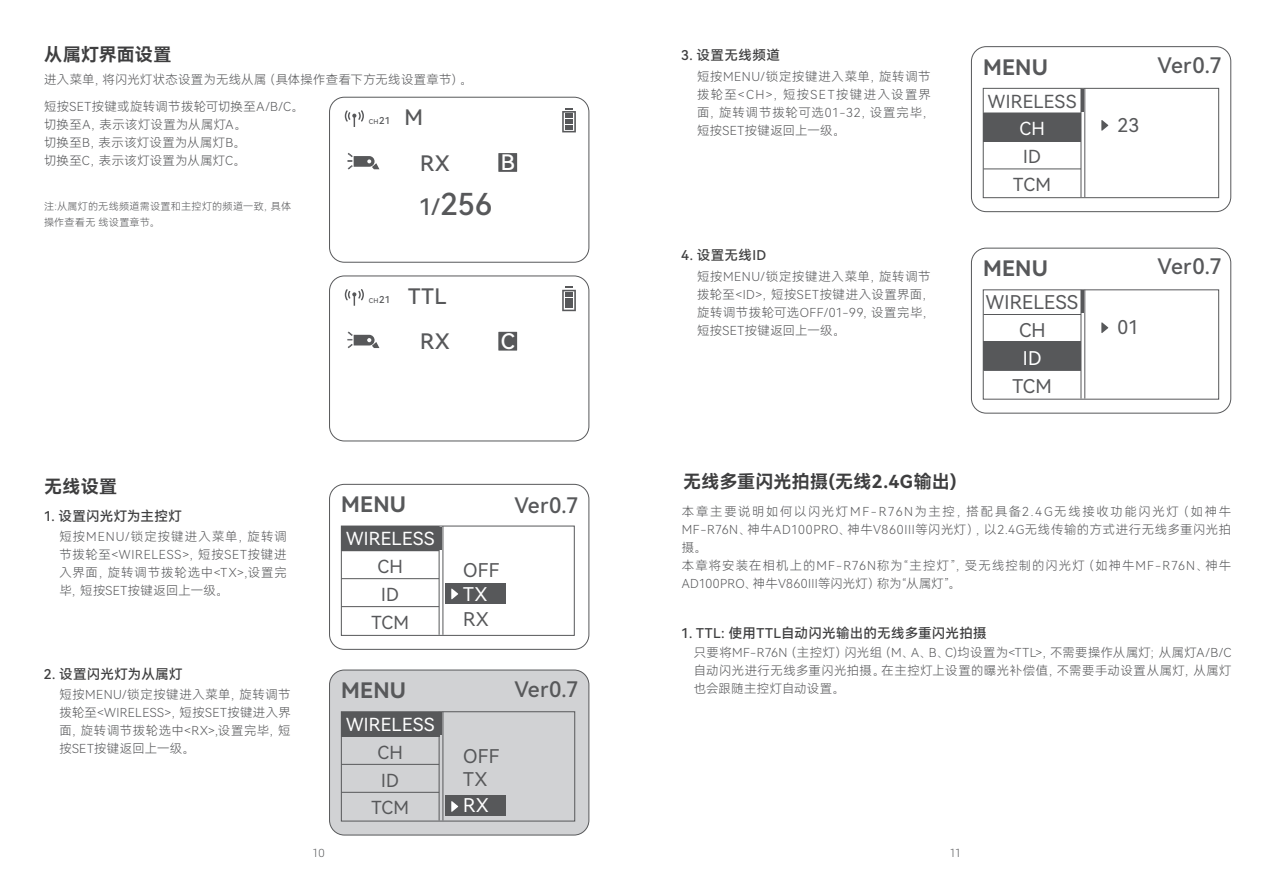
<style>
.page{position:relative;width:1276px;height:893px;background:#fff}
.page>*{position:absolute;margin:0;border:0;box-sizing:border-box;transform-origin:0 0}
.t1{font:30.15px "Harmony OS Sans SC Medium";color:#57585a}
.t2{font:21.38px/45.4px "Harmony OS Sans SC Medium";letter-spacing:.015em;color:#57585a;text-align:center}
.t3{font:21.38px "Harmony OS Sans SC Bold";letter-spacing:.01em;color:#57585a}
.t4{font:21.38px "Harmony OS Sans SC Medium";color:#fff}
.t5{font:18.9px/23.4px "Harmony OS Sans SC";letter-spacing:.01em;color:#57585a}
.t6{font:18.9px "Harmony OS Sans SC";color:#fff}
.t7{font:18px "Harmony OS Sans SC Bold";letter-spacing:.01em;color:#3e3e3f}
.t8{font:18px/27.9px "Harmony OS Sans SC";letter-spacing:.015em;color:#57585a;text-align:center}
.t9{font:18px "Harmony OS Sans SC";letter-spacing:.015em;color:#fff}
.t10{font:13.5px "Harmony OS Sans SC Medium";letter-spacing:.025em;color:#3e3e3f}
.t11{font:12.38px/18px "Harmony OS Sans SC Light";letter-spacing:.04em;color:#57585a;text-align:justify}
.t12{font:12.38px/18px "Harmony OS Sans SC Light";letter-spacing:.07em;color:#57585a}
.t13{font:12.38px/18px "Harmony OS Sans SC Light";letter-spacing:.065em;color:#57585a}
.t14{font:12.38px "Harmony OS Sans SC Light";letter-spacing:.02em;color:#57585a}
.t15{font:300 11.25px "Roboto";color:#57585a}
.t16{font:10.12px/15.8px "Harmony OS Sans SC Light";letter-spacing:.02em;color:#57585a}
.t17{font:6.75px "Harmony OS Sans SC Medium";color:#57585a}
.s1{font-size:9.45px}
.s2{font-size:22.72px}
</style>
<div class="page">
<div style="left:341px;top:526px;width:98px;height:25px;background:#57585a"></div>
<div style="left:445px;top:583px;width:61px;height:21px;background:#57585a"></div>
<div style="left:329px;top:97px;width:260px;height:165px;border:1px solid #57585a;border-radius:15px"></div>
<svg style="left:562px;top:108px;width:14px;height:24px"></svg>
<div style="left:565px;top:119px;width:8px;height:5px;background:#57585a"></div>
<div style="left:565px;top:113px;width:8px;height:5px;background:#57585a"></div>
<svg style="left:347px;top:153px;width:32px;height:17px"></svg>
<svg style="left:345px;top:110px;width:19px;height:17px"></svg>
<div style="left:498px;top:153px;width:19px;height:19px;background:#57585a"></div>
<div style="left:329px;top:276px;width:260px;height:165px;border:1px solid #57585a;border-radius:15px"></div>
<svg style="left:562px;top:287px;width:14px;height:24px"></svg>
<div style="left:565px;top:292px;width:8px;height:5px;background:#57585a"></div>
<svg style="left:347px;top:331px;width:32px;height:18px"></svg>
<svg style="left:345px;top:289px;width:19px;height:17px"></svg>
<div style="left:498px;top:332px;width:19px;height:19px;background:#57585a"></div>
<div style="left:329px;top:484px;width:260px;height:166px;border:1px solid #57585a;border-radius:15px"></div>
<div style="left:341px;top:526px;width:233px;height:110px;border:1px solid #57585a"></div>
<svg style="left:451px;top:588px;width:7px;height:11px"></svg>
<hr style="left:341px;top:550px;width:98px;height:1px;background:#57585a">
<hr style="left:341px;top:578px;width:98px;height:1px;background:#57585a">
<hr style="left:341px;top:606px;width:98px;height:1px;background:#57585a">
<hr style="left:439px;top:526px;width:1px;height:109px;background:#57585a">
<hr style="left:442px;top:526px;width:1px;height:109px;background:#57585a">
<hr style="left:440px;top:527px;width:2px;height:22px;background:#57585a">
<div style="left:329px;top:670px;width:260px;height:165px;background:#d1d2d4;border-radius:15px"></div>
<div style="left:329px;top:670px;width:260px;height:165px;border:1px solid #57585a;border-radius:15px"></div>
<div style="left:341px;top:711px;width:234px;height:110px;border:1px solid #57585a"></div>
<hr style="left:341px;top:736px;width:98px;height:1px;background:#57585a">
<hr style="left:341px;top:764px;width:98px;height:1px;background:#57585a">
<hr style="left:341px;top:792px;width:98px;height:1px;background:#57585a">
<hr style="left:439px;top:712px;width:1px;height:108px;background:#57585a">
<hr style="left:442px;top:712px;width:1px;height:108px;background:#57585a">
<hr style="left:440px;top:713px;width:2px;height:22px;background:#57585a">
<svg style="left:1101px;top:120px;width:7px;height:11px"></svg>
<div style="left:983px;top:113px;width:98px;height:28px;background:#57585a"></div>
<div style="left:971px;top:46px;width:260px;height:166px;border:1px solid #57585a;border-radius:15px"></div>
<div style="left:983px;top:88px;width:236px;height:110px;border:1px solid #57585a"></div>
<hr style="left:983px;top:113px;width:98px;height:1px;background:#57585a">
<hr style="left:983px;top:141px;width:98px;height:1px;background:#57585a">
<hr style="left:983px;top:169px;width:98px;height:1px;background:#57585a">
<hr style="left:1080px;top:88px;width:1px;height:109px;background:#57585a">
<hr style="left:1084px;top:88px;width:1px;height:109px;background:#57585a">
<hr style="left:1081px;top:89px;width:3px;height:22px;background:#57585a">
<svg style="left:1101px;top:322px;width:7px;height:11px"></svg>
<div style="left:983px;top:341px;width:98px;height:29px;background:#57585a"></div>
<div style="left:971px;top:248px;width:260px;height:165px;border:1px solid #57585a;border-radius:15px"></div>
<div style="left:983px;top:290px;width:236px;height:109px;border:1px solid #57585a"></div>
<hr style="left:983px;top:314px;width:98px;height:1px;background:#57585a">
<hr style="left:983px;top:342px;width:98px;height:1px;background:#57585a">
<hr style="left:983px;top:370px;width:98px;height:1px;background:#57585a">
<hr style="left:1080px;top:290px;width:1px;height:109px;background:#57585a">
<hr style="left:1084px;top:290px;width:1px;height:109px;background:#57585a">
<hr style="left:1081px;top:291px;width:3px;height:22px;background:#57585a">
<div style="left:341px;top:712px;width:98px;height:24px;background:#57585a"></div>
<div style="left:445px;top:795px;width:61px;height:21px;background:#57585a"></div>
<svg style="left:451px;top:801px;width:7px;height:11px"></svg>
<h3 class="t7" style="left:44px;top:42px;width:129px">从属灯界面设置</h3>
<p class="t14" style="left:44px;top:71px;width:430px">进入菜单，将闪光灯状态设置为无线从属（具体操作查看下方无线设置章节）。</p>
<p class="t11" style="left:44px;top:97px;width:261px;text-align:left">短按SET按键或旋转调节拨轮可切换至A/B/C。切换至A，表示该灯设置为从属灯A。<br>切换至B，表示该灯设置为从属灯B。<br>切换至C，表示该灯设置为从属灯C。</p>
<p class="t16" style="left:44px;top:198px;width:249px">注:从属灯的无线频道需设置和主控灯的频道一致，具体操作查看无 线设置章节。</p>
<p class="t17" style="left:369px;top:117px;width:23px">CH<span class="s1">21</span></p>
<h2 class="t2" style="left:404px;top:94px;width:20px">M</h2>
<h2 class="t2" style="left:420px;top:139px;width:31px">RX</h2>
<h2 class="t4" style="left:501px;top:148px;width:16px">B</h2>
<h1 class="t1" style="left:419px;top:183px;width:75px"><span class="s2">1/</span>256</h1>
<p class="t17" style="left:369px;top:296px;width:23px">CH<span class="s1">21</span></p>
<h2 class="t2" style="left:408px;top:273px;width:43px">TTL<br>RX</h2>
<h2 class="t4" style="left:501px;top:327px;width:16px">C</h2>
<p class="t10" style="left:681px;top:46px;width:100px">3. 设置无线频道</p>
<p class="t13" style="left:697px;top:67px;width:239px">短按MENU/锁定按键进入菜单，旋转调节拨轮至&lt;CH&gt;，短按SET按键进入设置界面，旋转调节拨轮可选01-32，设置完毕，短按SET按键返回上一级。</p>
<p class="t10" style="left:681px;top:246px;width:87px">4. 设置无线ID</p>
<p class="t11" style="left:697px;top:267px;width:239px;text-align:left">短按MENU/锁定按键进入菜单，旋转调节拨轮至&lt;ID&gt;，短按SET按键进入设置界面，旋转调节拨轮可选OFF/01-99，设置完毕，短按SET按键返回上一级。</p>
<h2 class="t3" style="left:983px;top:52px;width:67px">MENU</h2>
<h3 class="t8" style="left:988px;top:87px;width:90px">WIRELESS</h3>
<h3 class="t9" style="left:1019px;top:116px;width:27px">CH</h3>
<h3 class="t8" style="left:1023px;top:142px;width:19px">ID</h3>
<h3 class="t8" style="left:1013px;top:170px;width:39px">TCM</h3>
<h3 class="t5" style="left:1117px;top:113px;width:23px">23</h3>
<h2 class="t2" style="left:1157px;top:42px;width:66px">Ver0.7</h2>
<h2 class="t3" style="left:983px;top:254px;width:67px">MENU</h2>
<h2 class="t2" style="left:1157px;top:243px;width:66px">Ver0.7</h2>
<h3 class="t5" style="left:986px;top:288px;width:94px;line-height:27.9px;text-align:center">WIRELESS<br>CH</h3>
<h3 class="t6" style="left:1023px;top:345px;width:20px">ID</h3>
<h3 class="t5" style="left:1117px;top:315px;width:23px">01</h3>
<h3 class="t5" style="left:1012px;top:373px;width:41px">TCM</h3>
<h3 class="t7" style="left:44px;top:474px;width:74px">无线设置</h3>
<h3 class="t7" style="left:683px;top:469px;width:275px">无线多重闪光拍摄(无线2.4G输出)</h3>
<p class="t11" style="left:59px;top:527px;width:229px">短按MENU/锁定按键进入菜单，旋转调节拨轮至&lt;WIRELESS&gt;，短按SET按键进入界面，旋转调节拨轮选中&lt;TX&gt;,设置完毕，短按SET按键返回上一级。</p>
<h2 class="t2" style="left:514px;top:481px;width:66px">Ver0.7</h2>
<h2 class="t3" style="left:341px;top:490px;width:67px">MENU</h2>
<h3 class="t9" style="left:346px;top:526px;width:90px">WIRELESS</h3>
<p class="t12" style="left:682px;top:502px;width:551px">本章主要说明如何以闪光灯MF-R76N为主控，搭配具备2.4G无线接收功能闪光灯（如神牛MF-R76N、神牛AD100PRO、神牛V860III等闪光灯），以2.4G无线传输的方式进行无线多重闪光拍摄。<br>本章将安装在相机上的MF-R76N称为“主控灯”，受无线控制的闪光灯（如神牛MF-R76N、神牛AD100PRO、神牛V860III等闪光灯）称为“从属灯”。</p>
<p class="t10" style="left:44px;top:506px;width:140px">1. 设置闪光灯为主控灯</p>
<h3 class="t8" style="left:371px;top:552px;width:39px">CH<br>ID<br>TCM</h3>
<h3 class="t5" style="left:463px;top:558px;width:38px">OFF</h3>
<h3 class="t6" style="left:463px;top:581px;width:26px">TX</h3>
<h3 class="t5" style="left:463px;top:607px;width:27px">RX</h3>
<p class="t10" style="left:681px;top:624px;width:307px">1. TTL: 使用TTL自动闪光输出的无线多重闪光拍摄</p>
<p class="t10" style="left:44px;top:665px;width:141px">2. 设置闪光灯为从属灯</p>
<p class="t11" style="left:59px;top:685px;width:233px">短按MENU/锁定按键进入菜单，旋转调节拨轮至&lt;WIRELESS&gt;，短按SET按键进入界面，旋转调节拨轮选中&lt;RX&gt;,设置完毕，短按SET按键返回上一级。</p>
<h2 class="t3" style="left:341px;top:675px;width:67px">MENU</h2>
<h3 class="t9" style="left:346px;top:712px;width:90px">WIRELESS</h3>
<h3 class="t8" style="left:371px;top:738px;width:39px">CH<br>ID<br>TCM</h3>
<h2 class="t2" style="left:514px;top:666px;width:66px">Ver0.7</h2>
<h3 class="t5" style="left:463px;top:744px;width:38px">OFF<br>TX</h3>
<h3 class="t6" style="left:463px;top:792px;width:27px">RX</h3>
<p class="t11" style="left:694px;top:643px;width:539px">只要将MF-R76N（主控灯）闪光组（M、A、B、C)均设置为&lt;TTL&gt;，不需要操作从属灯；从属灯A/B/C自动闪光进行无线多重闪光拍摄。在主控灯上设置的曝光补偿值，不需要手动设置从属灯，从属灯也会跟随主控灯自动设置。</p>
<p class="t15" style="left:313px;top:845px;width:14px">10</p>
<p class="t15" style="left:950px;top:845px;width:13px">11</p>
</div>
